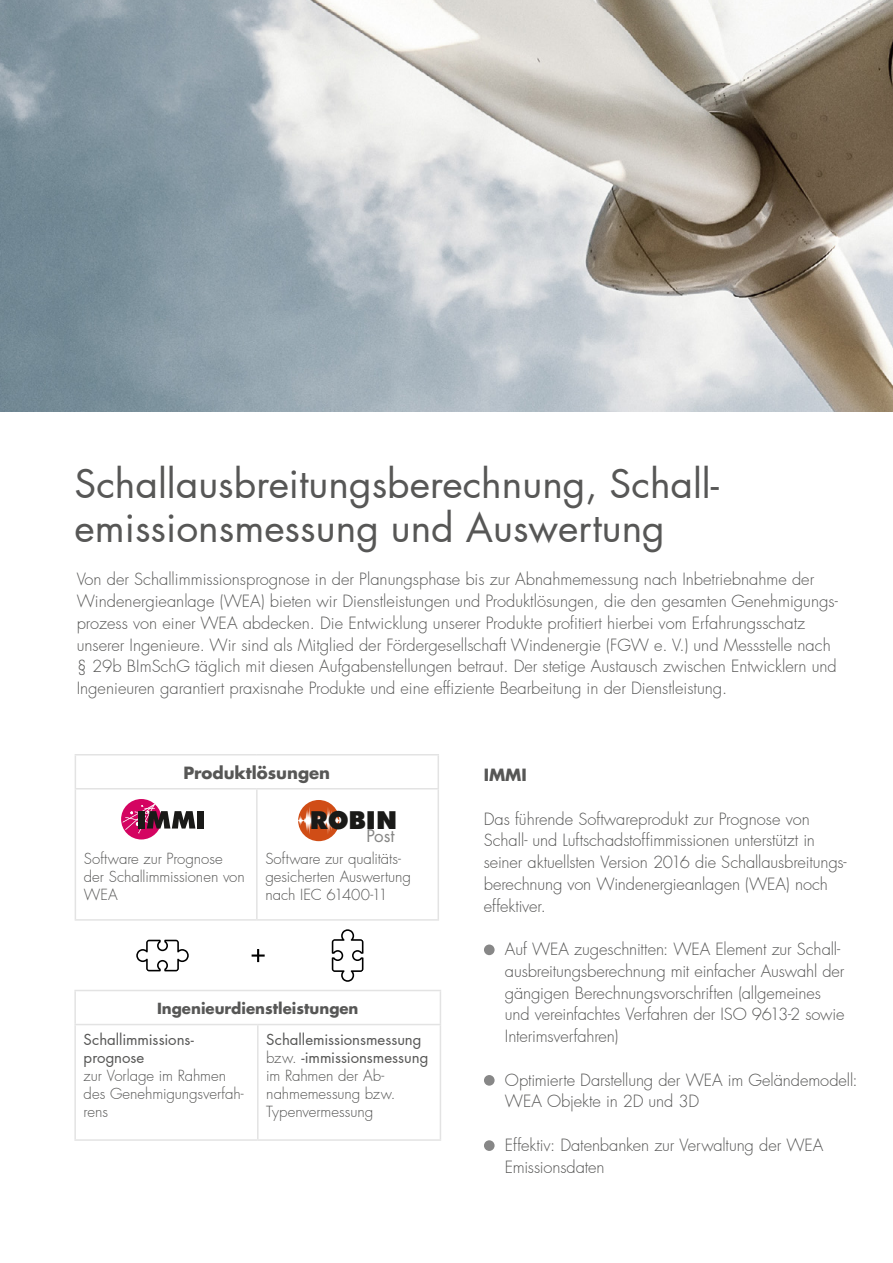
<style>
.page{position:relative;width:893px;height:1263px;background:#fff}
.page>*{position:absolute;margin:0;border:0;box-sizing:border-box;transform-origin:0 0}
.t1{font:39px/43.5px "Futura LT Pro";color:#575756}
.t2{font:900 24.9px "Futura BT";color:#1a1a18}
.t3{font:16.95px "Futura LT Pro";color:#868685}
.t4{font:300 16.5px/21.8px "Futura LT Pro";color:#575756}
.t5{font:700 16.5px "Futura LT Pro";color:#575756}
.t6{font:300 15px/18px "Futura LT Pro";letter-spacing:-.005em;color:#575756}
.t7{font:700 15px "Futura LT Pro";color:#575756}
.t8{font:15px/18px "Futura LT Pro";letter-spacing:-.005em;color:#575756}
.s1{font-weight:400}
</style>
<div class="page">
<hr style="left:75px;top:754px;width:182px;height:1px;background:#e3e3e3">
<hr style="left:75px;top:755px;width:1px;height:33px;background:#e3e3e3">
<hr style="left:257px;top:754px;width:182px;height:1px;background:#e3e3e3">
<hr style="left:438px;top:755px;width:1px;height:33px;background:#e3e3e3">
<hr style="left:75px;top:788px;width:182px;height:1px;background:#e3e3e3">
<hr style="left:75px;top:789px;width:1px;height:130px;background:#e3e3e3">
<hr style="left:257px;top:788px;width:182px;height:1px;background:#e3e3e3">
<hr style="left:256px;top:789px;width:2px;height:130px;background:#e3e3e3">
<hr style="left:438px;top:789px;width:1px;height:130px;background:#e3e3e3">
<hr style="left:75px;top:919px;width:182px;height:2px;background:#e3e3e3">
<hr style="left:257px;top:919px;width:182px;height:2px;background:#e3e3e3">
<hr style="left:74px;top:990px;width:184px;height:1px;background:#e3e3e3">
<hr style="left:74px;top:991px;width:2px;height:33px;background:#e3e3e3">
<hr style="left:258px;top:990px;width:183px;height:1px;background:#e3e3e3">
<hr style="left:440px;top:991px;width:1px;height:33px;background:#e3e3e3">
<hr style="left:74px;top:1024px;width:184px;height:1px;background:#e3e3e3">
<hr style="left:74px;top:1025px;width:2px;height:114px;background:#e3e3e3">
<hr style="left:258px;top:1024px;width:183px;height:1px;background:#e3e3e3">
<hr style="left:257px;top:1025px;width:2px;height:114px;background:#e3e3e3">
<hr style="left:440px;top:1025px;width:1px;height:114px;background:#e3e3e3">
<hr style="left:74px;top:1139px;width:184px;height:2px;background:#e3e3e3">
<hr style="left:258px;top:1139px;width:183px;height:2px;background:#e3e3e3">
<div style="left:484px;top:944px;width:11px;height:11px;background:#878787;border-radius:50%"></div>
<div style="left:484px;top:1075px;width:11px;height:11px;background:#878787;border-radius:50%"></div>
<div style="left:484px;top:1140px;width:11px;height:11px;background:#878787;border-radius:50%"></div>
<img style="left:0;top:0;width:893px;height:412px">
<div style="left:121px;top:799px;width:41px;height:40px;background:#d40461;border-radius:50%"></div>
<svg style="left:123px;top:804px;width:72px;height:29px"></svg>
<div style="left:198px;top:811px;width:6px;height:17px;background:#1a1a18"></div>
<div style="left:298px;top:800px;width:41px;height:41px;background:#d04d16;border-radius:50%"></div>
<svg style="left:298px;top:806px;width:41px;height:29px"></svg>
<svg style="left:136px;top:940px;width:53px;height:31px"></svg>
<svg style="left:332px;top:929px;width:31px;height:53px"></svg>
<svg style="left:252px;top:949px;width:13px;height:13px"></svg>
<h1 class="t1" style="left:75px;top:462px;width:646px">Schallausbreitungsberechnung, Schall&shy;emissionsmessung und Auswertung</h1>
<p class="t4" style="left:77px;top:568px;width:763px">Von der Schallimmissionsprognose in der Planungsphase bis zur Abnahmemessung nach Inbetriebnahme der Windenergieanlage (WEA) bieten wir Dienstleistungen und Produktlösungen, die den gesamten Genehmigungs&shy;prozess von einer WEA abdecken. Die Entwicklung unserer Produkte profitiert hierbei vom Erfahrungsschatz unserer Ingenieure. Wir sind als Mitglied der Fördergesellschaft Windenergie (FGW e. V.) und Messstelle nach § 29b BImSchG täglich mit diesen Aufgabenstellungen betraut. Der stetige Austausch zwischen Entwicklern und Ingenieuren garantiert praxisnahe Produkte und eine effiziente Bearbeitung in der Dienstleistung.</p>
<p class="t5" style="left:183px;top:760px;width:148px">Produktlösungen</p>
<h2 class="t2" style="left:310px;top:805px;width:89px">ROBIN</h2>
<p class="t3" style="left:366px;top:824px;width:30px">Post</p>
<p class="t6" style="left:84px;top:849px;width:162px">Software zur Prognose der Schallimmissionen von<br>WEA</p>
<p class="t6" style="left:265px;top:849px;width:147px">Software zur qualitäts&shy;gesicherten Auswertung nach IEC 61400-11</p>
<p class="t7" style="left:157px;top:996px;width:203px">Ingenieurdienstleistungen</p>
<p class="t8" style="left:84px;top:1031px;width:112px">Schallimmissions&shy;prognose</p>
<p class="t6" style="left:84px;top:1067px;width:161px">zur Vorlage im Rahmen des Genehmigungsverfah&shy;rens</p>
<p class="t6" style="left:266px;top:1031px;width:164px"><span class="s1">Schallemissionsmessung </span>bzw. <span class="s1">-immissionsmessung </span>im Rahmen der Ab&shy;nahmemessung bzw.<br>Typenvermessung</p>
<p class="t5" style="left:484px;top:762px;width:45px">IMMI</p>
<p class="t4" style="left:484px;top:808px;width:365px">Das führende Softwareprodukt zur Prognose von Schall- und Luftschadstoffimmissionen unterstützt in seiner aktuellsten Version 2016 die Schallausbreitungs&shy;berechnung von Windenergieanlagen (WEA) noch effektiver.</p>
<p class="t4" style="left:505px;top:938px;width:341px">Auf WEA zugeschnitten: WEA Element zur Schall&shy;ausbreitungsberechnung mit einfacher Auswahl der gängigen Berechnungsvorschriften (allgemeines und vereinfachtes Verfahren der ISO 9613-2 sowie Interimsverfahren)</p>
<p class="t4" style="left:505px;top:1069px;width:354px">Optimierte Darstellung der WEA im Geländemodell:<br>WEA Objekte in 2D und 3D</p>
<p class="t4" style="left:505px;top:1134px;width:320px">Effektiv: Datenbanken zur Verwaltung der WEA<br>Emissionsdaten</p>
</div>
